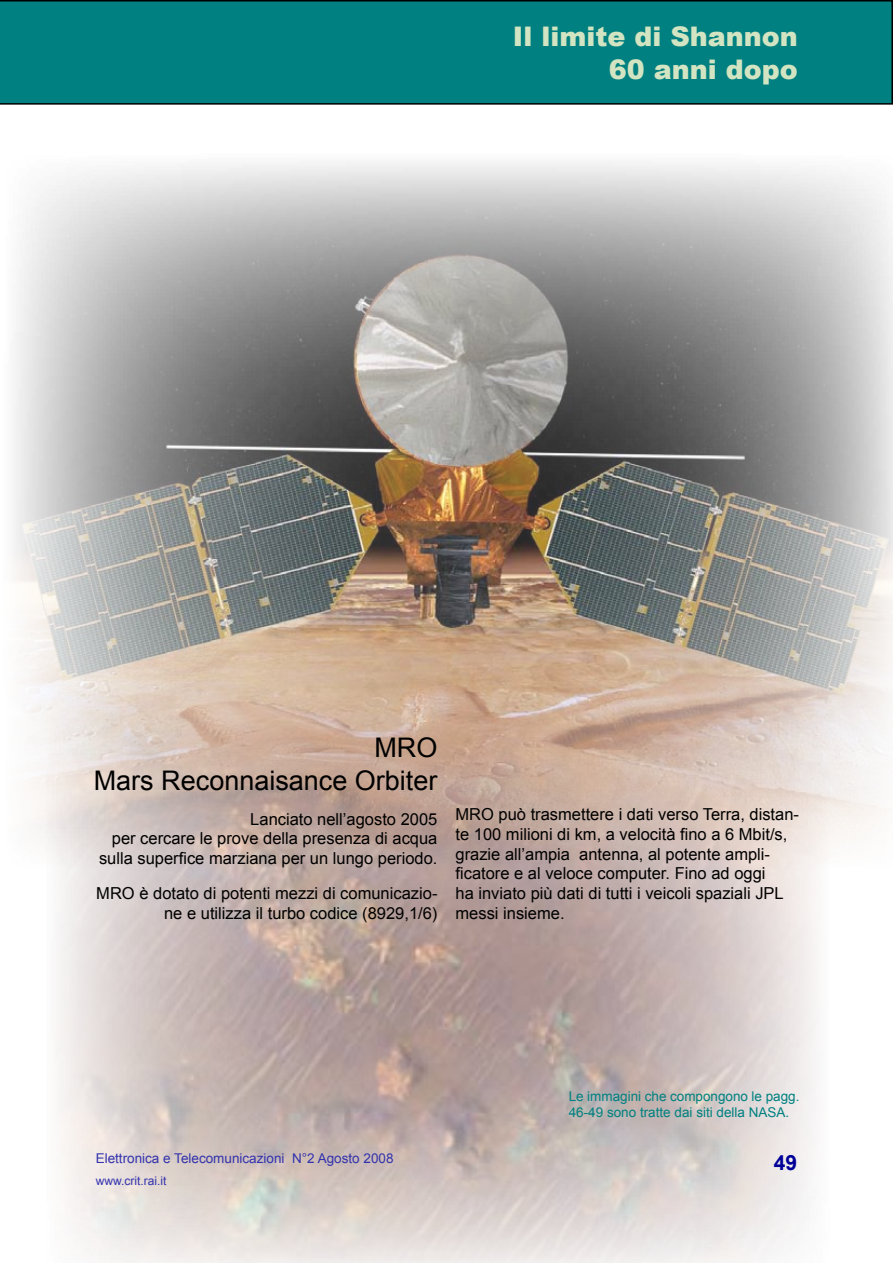
<style>
.page{position:relative;width:893px;height:1263px;background:#fff}
.page>*{position:absolute;margin:0;border:0;box-sizing:border-box;transform-origin:0 0}
.t1{font:27px/32.4px "Arial";color:#000;text-align:right}
.t2{font:900 27px/32.4px "Arial";color:#d2e4c1;text-align:right}
.t3{font:700 21px "Arial";color:#009}
.t4{font:16.5px/19.8px "Arial";color:#000;text-align:right}
.t5{font:13.5px/16.2px "Arial";color:#008080}
.t6{font:13.5px "Arial";color:#3333ad}
.t7{font:12px "Arial";color:#3333ad}
</style>
<div class="page">
<img style="left:13px;top:162px;width:880px;height:708px">
<div style="left:0;top:0;width:893px;height:105px;background:#008080"></div>
<p class="t2" style="left:513px;top:19px;width:287px">Il limite di Shannon<br>60 anni dopo</p>
<p class="t1" style="left:94px;top:732px;width:345px">MRO<br>Mars Reconnaisance Orbiter</p>
<p class="t4" style="left:99px;top:809px;width:340px">Lanciato nell’agosto 2005<br>per cercare le prove della presenza di acqua sulla superfice marziana per un lungo periodo.</p>
<p class="t4" style="left:96px;top:883px;width:343px">MRO è dotato di potenti mezzi di comunicazio&shy;ne e utilizza il turbo codice (8929,1/6)</p>
<p class="t4" style="left:455px;top:804px;width:345px;text-align:left">MRO può trasmettere i dati verso Terra, distan&shy;te 100 milioni di km, a velocità fino a 6 Mbit/s, grazie all’ampia antenna, al potente ampli&shy;ficatore e al veloce computer. Fino ad oggi<br>ha inviato più dati di tutti i veicoli spaziali JPL messi insieme.</p>
<p class="t6" style="left:96px;top:1150px;width:299px">Elettronica e Telecomunicazioni N°2 Agosto 2008</p>
<p class="t7" style="left:96px;top:1173px;width:72px">www.crit.rai.it</p>
<p class="t5" style="left:569px;top:1088px;width:232px">Le immagini che compongono le pagg.<br>46-49 sono tratte dai siti della NASA.</p>
<p class="t3" style="left:774px;top:1148px;width:25px">49</p>
</div>
